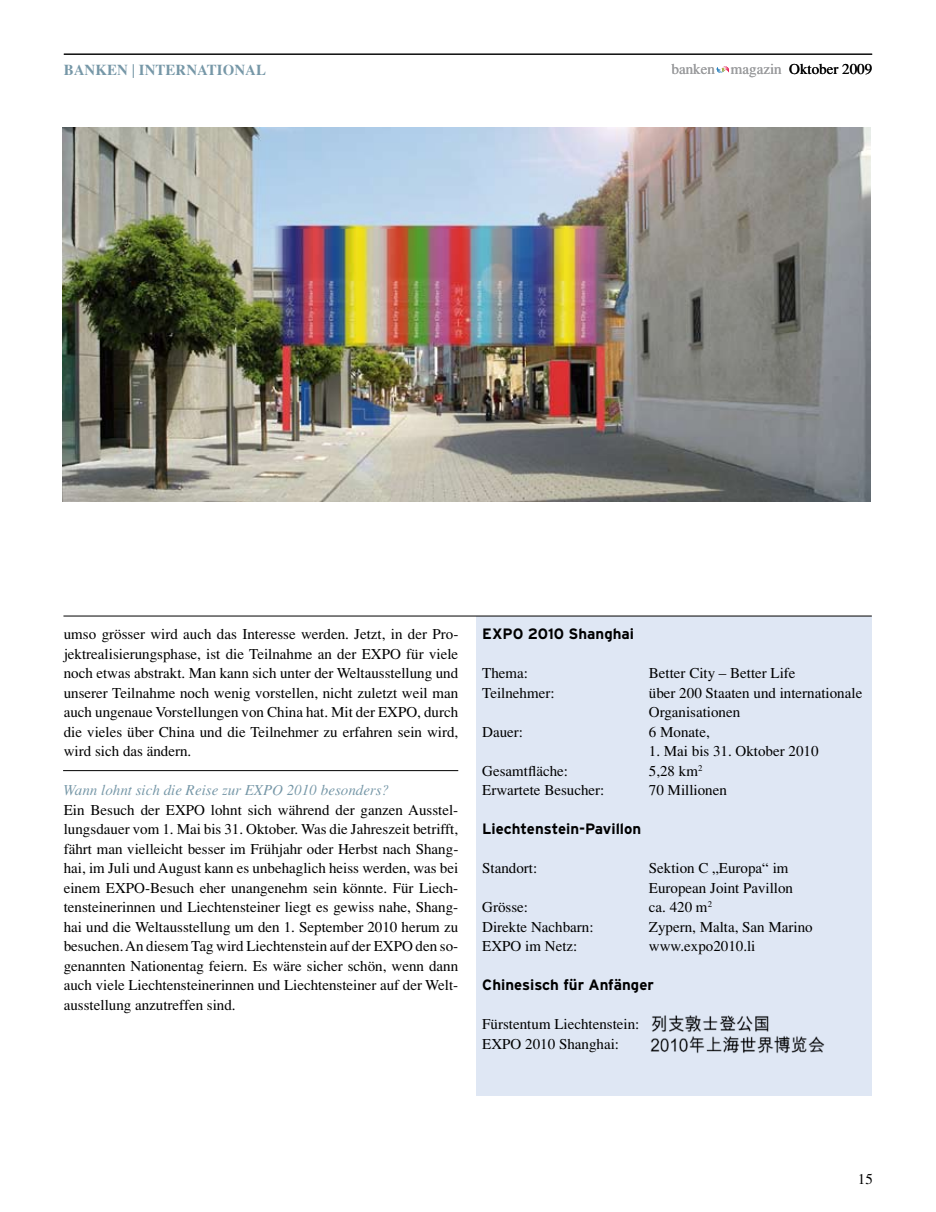
<style>
.page{position:relative;width:936px;height:1212px;background:#fff}
.page>*{position:absolute;margin:0;border:0;box-sizing:border-box;transform-origin:0 0}
.t1{font:15px/19.5px "Times";color:#000}
.t2{font:700 15px "Interstate";color:#000}
.t3{font:italic 15px "Times";color:#7697a7}
.t4{font:700 15px "Times";color:#7697a7}
.t5{font:15px "Times";color:#9c9d9f}
</style>
<div class="page">
<svg style="left:716px;top:66px;width:13px;height:7px"></svg>
<hr style="left:64px;top:54px;width:808px;height:1px;background:#000">
<hr style="left:63px;top:770px;width:395px;height:1px;background:#000">
<img style="left:62px;top:128px;width:808px;height:374px">
<div style="left:476px;top:616px;width:395px;height:480px;background:#dfe7f4"></div>
<hr style="left:63px;top:616px;width:808px;height:1px;background:#000">
<img style="left:651px;top:1015px;width:118px;height:17px">
<img style="left:650px;top:1036px;width:175px;height:18px">
<p class="t4" style="left:64px;top:60px;width:204px">BANKEN | INTERNATIONAL</p>
<p class="t5" style="left:671px;top:61px;width:112px">banken magazin</p>
<p class="t1" style="left:789px;top:59px;width:84px">Oktober 2009</p>
<p class="t1" style="left:64px;top:624px;width:396px;text-align:justify">umso grösser wird auch das Interesse werden. Jetzt, in der Pro&shy;jektrealisierungsphase, ist die Teilnahme an der EXPO für viele noch etwas abstrakt. Man kann sich unter der Weltausstellung und unserer Teilnahme noch wenig vorstellen, nicht zuletzt weil man auch ungenaue Vorstellungen von China hat. Mit der EXPO, durch die vieles über China und die Teilnehmer zu erfahren sein wird, wird sich das ändern.</p>
<p class="t3" style="left:64px;top:781px;width:327px">Wann lohnt sich die Reise zur EXPO 2010 besonders?</p>
<p class="t1" style="left:64px;top:800px;width:396px;text-align:justify">Ein Besuch der EXPO lohnt sich während der ganzen Ausstel&shy;lungsdauer vom 1. Mai bis 31. Oktober. Was die Jahreszeit betrifft, fährt man vielleicht besser im Frühjahr oder Herbst nach Shang&shy;hai, im Juli und August kann es unbehaglich heiss werden, was bei einem EXPO-Besuch eher unangenehm sein könnte. Für Liech&shy;tensteinerinnen und Liechtensteiner liegt es gewiss nahe, Shang&shy;hai und die Weltausstellung um den 1. September 2010 herum zu besuchen. An diesem Tag wird Liechtenstein auf der EXPO den so&shy;genannten Nationentag feiern. Es wäre sicher schön, wenn dann auch viele Liechtensteinerinnen und Liechtensteiner auf der Welt&shy;ausstellung anzutreffen sind.</p>
<p class="t2" style="left:482px;top:625px;width:153px">EXPO 2010 Shanghai</p>
<p class="t1" style="left:482px;top:663px;width:47px">Thema:</p>
<p class="t1" style="left:649px;top:663px;width:148px">Better City – Better Life</p>
<p class="t1" style="left:482px;top:683px;width:74px">Teilnehmer:</p>
<p class="t1" style="left:649px;top:683px;width:215px">über 200 Staaten und internationale<br>Organisationen</p>
<p class="t1" style="left:482px;top:722px;width:42px">Dauer:</p>
<p class="t1" style="left:649px;top:722px;width:62px">6 Monate,</p>
<p class="t1" style="left:649px;top:741px;width:171px">1. Mai bis 31. Oktober 2010</p>
<p class="t1" style="left:482px;top:761px;width:87px">Gesamtfläche:</p>
<p class="t1" style="left:649px;top:761px;width:55px">5,28 km<sup>2</sup></p>
<p class="t1" style="left:482px;top:780px;width:124px">Erwartete Besucher:</p>
<p class="t1" style="left:649px;top:780px;width:79px">70 Millionen</p>
<p class="t2" style="left:482px;top:820px;width:160px">Liechtenstein-Pavillon</p>
<p class="t1" style="left:482px;top:858px;width:57px">Standort:</p>
<p class="t1" style="left:649px;top:858px;width:146px">Sektion C „Europa“ im<br>European Joint Pavillon</p>
<p class="t1" style="left:482px;top:897px;width:47px">Grösse:</p>
<p class="t1" style="left:649px;top:897px;width:65px">ca. 420 m<sup>2</sup></p>
<p class="t1" style="left:482px;top:917px;width:113px">Direkte Nachbarn:</p>
<p class="t1" style="left:649px;top:917px;width:165px">Zypern, Malta, San Marino</p>
<p class="t1" style="left:482px;top:936px;width:96px">EXPO im Netz:</p>
<p class="t1" style="left:649px;top:936px;width:108px">www.expo2010.li</p>
<p class="t2" style="left:482px;top:976px;width:173px">Chinesisch für Anfänger</p>
<p class="t1" style="left:482px;top:1014px;width:159px">Fürstentum Liechtenstein:<br>EXPO 2010 Shanghai:</p>
<p class="t1" style="left:857px;top:1169px;width:16px">15</p>
</div>
